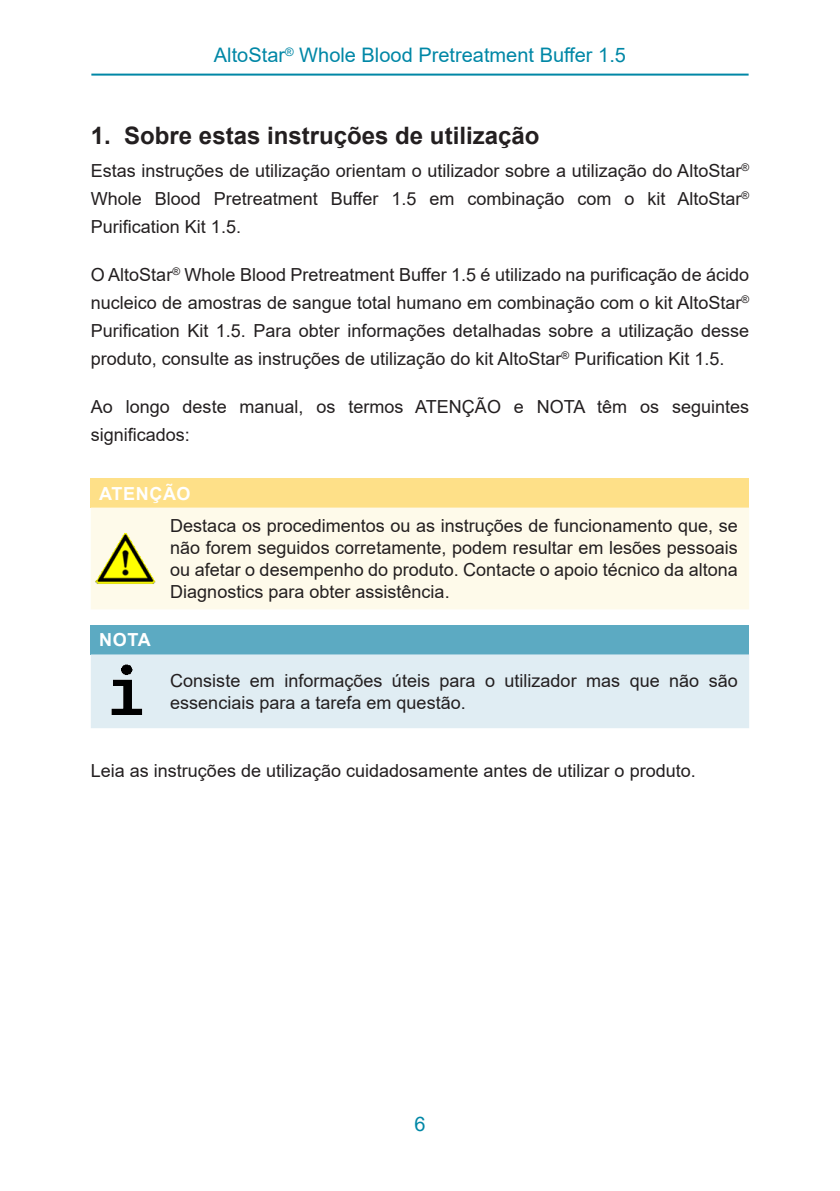
<style>
.page{position:relative;width:840px;height:1191px;background:#fff}
.page>*{position:absolute;margin:0;border:0;box-sizing:border-box;transform-origin:0 0}
.Level_1{font:700 24px "Arial";color:#231f20}
.Seitenkopf{font:20px "Arial";color:#0087a6}
.Mengentext{font:18px/28px "Arial";color:#231f20;text-align:justify}
.Note_hazard_conseque{font:18px/22px "Arial";color:#231f20;text-align:justify}
.Note_para{font:18px/22px "Arial";color:#231f20}
.Note_Titel{font:700 18px "Arial";letter-spacing:.035em;color:#fff}
</style>
<div class="page">
<hr style="left:91px;top:74px;width:657px;height:2px;background:#0087a6">
<div style="left:91px;top:478px;width:657px;height:29px;background:#fee088"></div>
<div style="left:91px;top:507px;width:657px;height:102px;background:#fefaea"></div>
<img style="left:94px;top:527px;width:62px;height:62px">
<div style="left:91px;top:625px;width:657px;height:29px;background:#5caac2"></div>
<div style="left:91px;top:654px;width:657px;height:74px;background:#e0edf3"></div>
<img style="left:94px;top:660px;width:62px;height:62px">
<p class="Seitenkopf" style="left:214px;top:41px;width:413px">AltoStar<sup>®</sup> Whole Blood Pretreatment Buffer 1.5</p>
<p class="Level_1" style="left:91px;top:118px;width:450px">1. Sobre estas instruções de utilização</p>
<p class="Mengentext" style="left:91px;top:157px;width:659px">Estas instruções de utilização orientam o utilizador sobre a utilização do AltoStar<sup>® </sup>Whole Blood Pretreatment Buffer 1.5 em combinação com o kit AltoStar<sup>® </sup>Purification Kit 1.5.</p>
<p class="Mengentext" style="left:91px;top:261px;width:659px">O AltoStar<sup>®</sup> Whole Blood Pretreatment Buffer 1.5 é utilizado na purificação de ácido nucleico de amostras de sangue total humano em combinação com o kit AltoStar<sup>® </sup>Purification Kit 1.5. Para obter informações detalhadas sobre a utilização desse produto, consulte as instruções de utilização do kit AltoStar<sup>®</sup> Purification Kit 1.5.</p>
<p class="Mengentext" style="left:91px;top:393px;width:659px">Ao longo deste manual, os termos ATENÇÃO e NOTA têm os seguintes significados:</p>
<p class="Note_Titel" style="left:99px;top:480px;width:93px">ATENÇÃO</p>
<p class="Note_hazard_conseque" style="left:170px;top:514px;width:568px">Destaca os procedimentos ou as instruções de funcionamento que, se não forem seguidos corretamente, podem resultar em lesões pessoais ou afetar o desempenho do produto. Contacte o apoio técnico da altona Diagnostics para obter assistência.</p>
<p class="Note_Titel" style="left:99px;top:627px;width:53px">NOTA</p>
<p class="Note_para" style="left:170px;top:669px;width:568px">Consiste em informações úteis para o utilizador mas que não são essenciais para a tarefa em questão.</p>
<p class="Mengentext" style="left:91px;top:757px;width:606px">Leia as instruções de utilização cuidadosamente antes de utilizar o produto.</p>
<p class="Seitenkopf" style="left:414px;top:1110px;width:13px">6</p>
</div>
